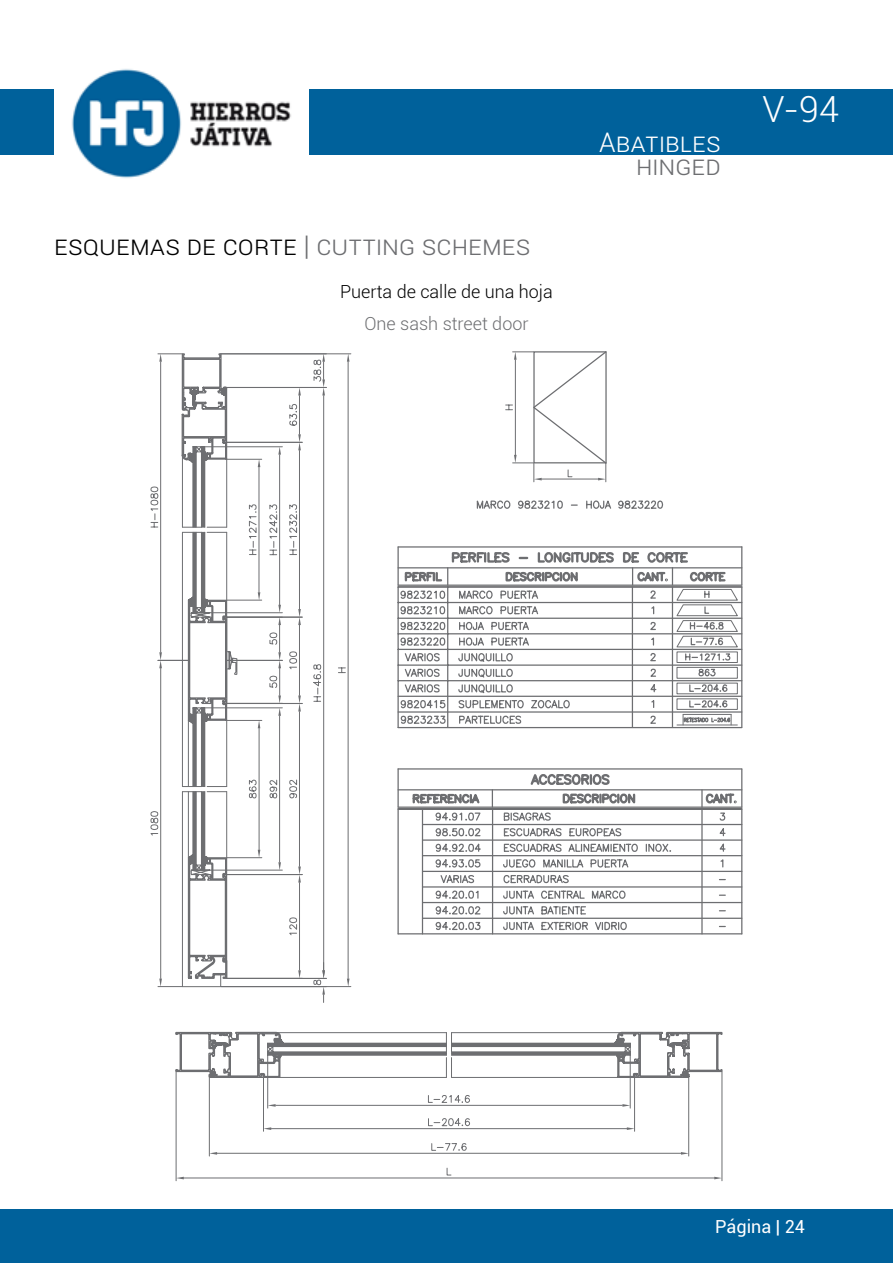
<style>
.page{position:relative;width:893px;height:1263px;background:#fff}
.page>*{position:absolute;margin:0;border:0;box-sizing:border-box;transform-origin:0 0}
.t1{font:300 36px "Roboto";color:#fff}
.t2{font:300 27px "Roboto";color:#000}
.t3{font:300 27px "Roboto";color:#fff}
.t4{font:300 27px "Roboto";color:#6d6e71}
.t5{font:300 18px "Roboto";color:#000}
.t6{font:300 18px "Roboto";color:#6d6e71}
.t7{font:18px "Roboto";color:#fff}
.s1{color:#6d6e71}
</style>
<div class="page">
<div style="left:0;top:89px;width:893px;height:66px;background:#00619b"></div>
<div style="left:0;top:1209px;width:893px;height:54px;background:#00619b"></div>
<img style="left:54px;top:69px;width:254px;height:109px">
<hr style="left:741px;top:809px;width:1px;height:125px;background:#6d6e71">
<hr style="left:184px;top:1177px;width:530px;height:1px;background:#6d6e71">
<hr style="left:176px;top:1072px;width:1px;height:109px;background:#6d6e71">
<hr style="left:721px;top:1072px;width:1px;height:109px;background:#6d6e71">
<svg style="left:714px;top:1177px;width:8px;height:2px"></svg>
<svg style="left:176px;top:1177px;width:8px;height:2px"></svg>
<svg style="left:175px;top:353px;width:548px;height:720px"></svg>
<svg style="left:472px;top:810px;width:168px;height:221px"></svg>
<svg style="left:605px;top:351px;width:121px;height:501px"></svg>
<svg style="left:472px;top:810px;width:98px;height:169px"></svg>
<svg style="left:472px;top:494px;width:271px;height:316px"></svg>
<svg style="left:226px;top:387px;width:246px;height:644px"></svg>
<svg style="left:150px;top:353px;width:177px;height:649px"></svg>
<svg style="left:208px;top:1031px;width:483px;height:145px"></svg>
<p class="t2" style="left:54px;top:227px;width:478px">Esquemas de corte <span class="s1">| Cutting schemes</span></p>
<p class="t5" style="left:340px;top:279px;width:214px">Puerta de calle de una hoja</p>
<p class="t6" style="left:364px;top:311px;width:166px">One sash street door</p>
<p class="t3" style="left:599px;top:124px;width:123px">Abatibles</p>
<p class="t4" style="left:636px;top:147px;width:86px">Hinged</p>
<h1 class="t1" style="left:762px;top:84px;width:78px">V-94</h1>
<p class="t7" style="left:715px;top:1214px;width:91px">Página | 24</p>
</div>
